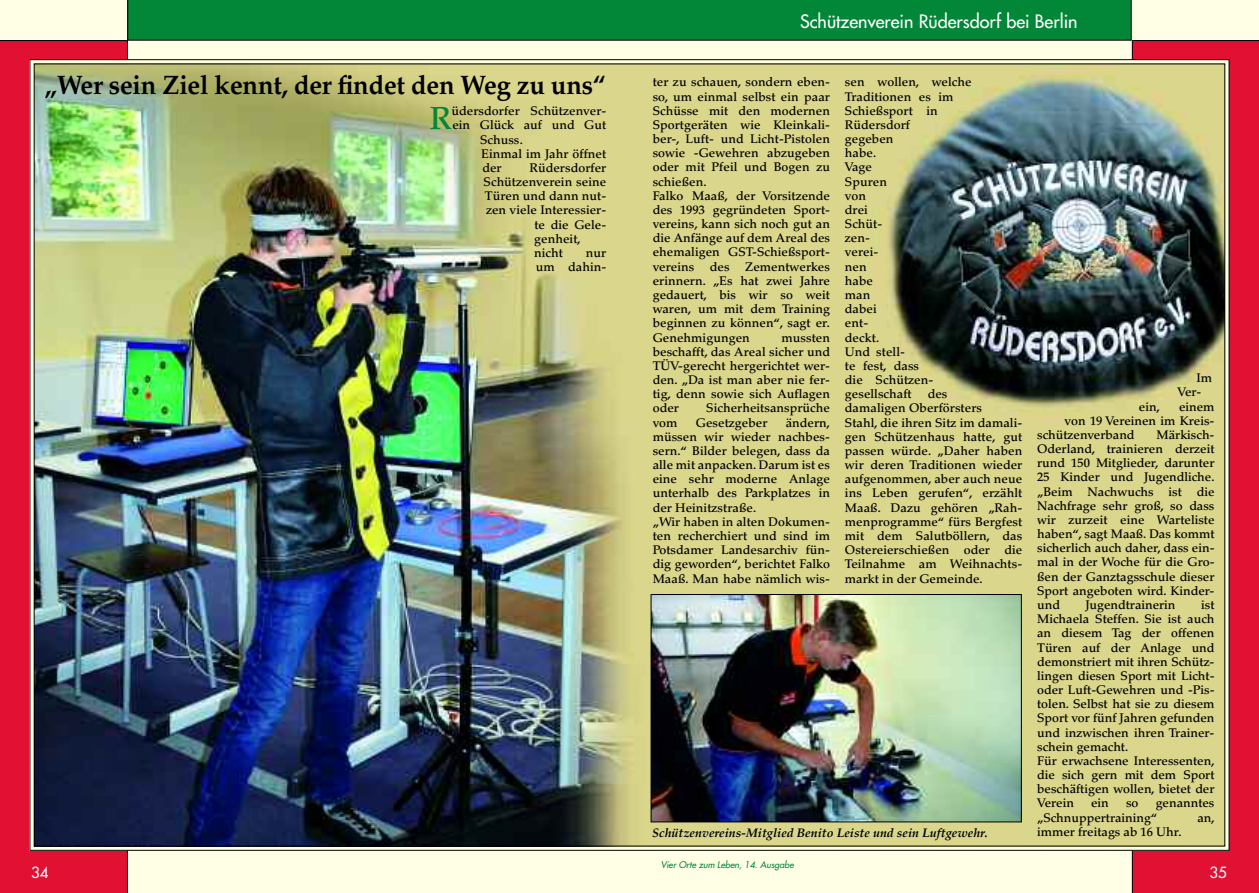
<style>
.page{position:relative;width:1259px;height:893px;background:#fff}
.page>*{position:absolute;margin:0;border:0;box-sizing:border-box;transform-origin:0 0}
.t1{font:500 31.8px "Palatino";color:#018737}
.t2{font:700 26.7px "Palatino";letter-spacing:-.01em;color:#000;scale:.96 1}
.t3{font:18px "Futura";color:#fff}
.t4{font:15px "Futura";color:#fff}
.t5{font:500 12.45px/14.1px "Palatino";letter-spacing:.005em;color:#000}
.t6{font:italic 700 12.45px "Palatino";color:#000}
.t7{font:italic 9px "Futura";color:#018737}
</style>
<div class="page">
<div style="left:617px;top:0;width:642px;height:893px;background:#ffffe6"></div>
<div style="left:0;top:0;width:642px;height:893px;background:#ffffe6"></div>
<div style="left:128px;top:0;width:1003px;height:40px;background:#018737"></div>
<svg style="left:0;top:40px;width:128px;height:853px"></svg>
<svg style="left:1132px;top:40px;width:127px;height:853px"></svg>
<img style="left:36px;top:66px;width:1187px;height:778px">
<img style="left:653px;top:596px;width:366px;height:224px">
<div style="left:651px;top:594px;width:370px;height:228px;border:1px solid #000"></div>
<h2 class="t2" style="left:44px;top:74px;width:586px">„Wer sein Ziel kennt, der findet den Weg zu uns“</h2>
<h1 class="t1" style="left:430px;top:106px;width:23px">R</h1>
<p class="t5" style="left:451px;top:105px;width:156px">üdersdorfer Schützenver-</p>
<p class="t5" style="left:452px;top:119px;width:155px">ein Glück auf und Gut</p>
<p class="t5" style="left:480px;top:134px;width:44px">Schuss.</p>
<p class="t5" style="left:481px;top:148px;width:127px">Einmal im Jahr öffnet</p>
<p class="t5" style="left:482px;top:162px;width:21px">der</p>
<p class="t5" style="left:529px;top:162px;width:78px">Rüdersdorfer</p>
<p class="t5" style="left:483px;top:176px;width:124px">Schützenverein seine</p>
<p class="t5" style="left:485px;top:190px;width:123px">Türen und dann nut-</p>
<p class="t5" style="left:486px;top:205px;width:122px">zen viele Interessier-</p>
<p class="t5" style="left:534px;top:219px;width:73px">te die Gele-</p>
<p class="t5" style="left:534px;top:233px;width:48px">genheit,</p>
<p class="t5" style="left:534px;top:247px;width:30px">nicht</p>
<p class="t5" style="left:536px;top:247px;width:72px;text-align:right">nur<br>um dahin-</p>
<h3 class="t3" style="left:800px;top:14px;width:279px">Schützenverein Rüdersdorf bei Berlin</h3>
<p class="t5" style="left:653px;top:76px;width:179px">ter zu schauen, sondern eben&shy;so, um einmal selbst ein paar<br>Schüsse mit den modernen<br>Sportgeräten wie Kleinkali&shy;ber-, Luft- und Licht-Pistolen sowie -Gewehren abzugeben oder mit Pfeil und Bogen zu schießen.<br>Falko Maaß, der Vorsitzende des 1993 gegründeten Sport&shy;vereins, kann sich noch gut an die Anfänge auf dem Areal des ehemaligen GST-Schießsport&shy;vereins des Zementwerkes erinnern. „Es hat zwei Jahre gedauert, bis wir so weit waren, um mit dem Training beginnen zu können“, sagt er.<br>Genehmigungen</p>
<p class="t5" style="left:653px;top:331px;width:179px;text-align:justify;text-indent:129px">mussten beschafft, das Areal sicher und TÜV-gerecht hergerichtet wer&shy;den. „Da ist man aber nie fer&shy;tig, denn sowie sich Auflagen oder</p>
<p class="t5" style="left:706px;top:402px;width:125px">Sicherheitsansprüche</p>
<p class="t5" style="left:653px;top:417px;width:26px">vom</p>
<p class="t5" style="left:696px;top:417px;width:73px">Gesetzgeber</p>
<p class="t5" style="left:653px;top:417px;width:179px;text-indent:133px">ändern, müssen wir wieder nachbes&shy;sern.“ Bilder belegen, dass da alle mit anpacken. Darum ist es eine sehr moderne Anlage unterhalb des Parkplatzes in der Heinitzstraße.<br>„Wir haben in alten Dokumen&shy;ten recherchiert und sind im<br>Potsdamer Landesarchiv fün&shy;dig geworden“, berichtet Falko<br>Maaß. Man habe nämlich wis-</p>
<p class="t5" style="left:845px;top:76px;width:128px">sen wollen, welche<br>Traditionen es im<br>Schießsport in<br>Rüdersdorf<br>gegeben<br>habe.<br>Vage<br>Spuren<br>von<br>drei<br>Schüt-<br>zen-<br>verei-<br>nen<br>habe<br>man<br>dabei<br>ent-<br>deckt.<br>Und stell-<br>te fest, dass<br>die Schützen&shy;gesellschaft</p>
<p class="t5" style="left:845px;top:388px;width:179px;text-indent:83px">des<br>damaligen Oberförsters<br>Stahl, die ihren Sitz im damali&shy;gen Schützenhaus hatte, gut passen würde. „Daher haben wir deren Traditionen wieder aufgenommen, aber auch neue ins Leben gerufen“, erzählt<br>Maaß. Dazu gehören „Rah&shy;menprogramme“ fürs Bergfest mit dem Salutböllern, das<br>Ostereierschießen oder die<br>Teilnahme am Weihnachts&shy;markt in der Gemeinde.</p>
<p class="t6" style="left:652px;top:828px;width:337px">Schützenvereins-Mitglied Benito Leiste und sein Luftgewehr.</p>
<p class="t5" style="left:1177px;top:372px;width:36px;text-indent:19px">Im<br>Ver-</p>
<p class="t5" style="left:1139px;top:401px;width:22px">ein,</p>
<p class="t5" style="left:1179px;top:401px;width:37px">einem</p>
<p class="t5" style="left:1064px;top:415px;width:151px">von 19 Vereinen im Kreis-</p>
<p class="t5" style="left:1037px;top:429px;width:99px">schützenverband</p>
<p class="t5" style="left:1037px;top:429px;width:179px;text-align:justify;text-indent:119px">Märkisch-Oderland, trainieren derzeit rund 150 Mitglieder, darunter 25 Kinder und Jugendliche. „Beim Nachwuchs ist die Nachfrage sehr groß, so dass wir zurzeit eine Warteliste haben“, sagt Maaß. Das kommt sicherlich auch daher, dass ein&shy;mal in der Woche für die Gro&shy;ßen der Ganztagsschule dieser Sport angeboten wird. Kinder&shy;und</p>
<p class="t5" style="left:1085px;top:599px;width:92px">Jugendtrainerin</p>
<p class="t5" style="left:1037px;top:599px;width:179px;text-indent:164px">ist<br>Michaela Steffen. Sie ist auch an diesem Tag der offenen<br>Türen auf der Anlage und demonstriert mit ihren Schütz&shy;lingen diesen Sport mit Licht&shy;oder Luft-Gewehren und -Pis&shy;tolen. Selbst hat sie zu diesem<br>Sport vor fünf Jahren gefunden und inzwischen ihren Trainer&shy;schein gemacht.<br>Für erwachsene Interessenten, die sich gern mit dem Sport beschäftigen wollen, bietet der<br>Verein</p>
<p class="t5" style="left:1091px;top:797px;width:19px">ein</p>
<p class="t5" style="left:1126px;top:797px;width:14px">so</p>
<p class="t5" style="left:1037px;top:797px;width:179px;text-indent:118px">genanntes „Schnuppertraining“</p>
<p class="t5" style="left:1197px;top:812px;width:19px">an,</p>
<p class="t5" style="left:1037px;top:826px;width:146px">immer freitags ab 16 Uhr.</p>
<p class="t7" style="left:661px;top:860px;width:135px">Vier Orte zum Leben, 14. Ausgabe</p>
<p class="t4" style="left:31px;top:866px;width:19px">34</p>
<p class="t4" style="left:1209px;top:866px;width:19px">35</p>
</div>
